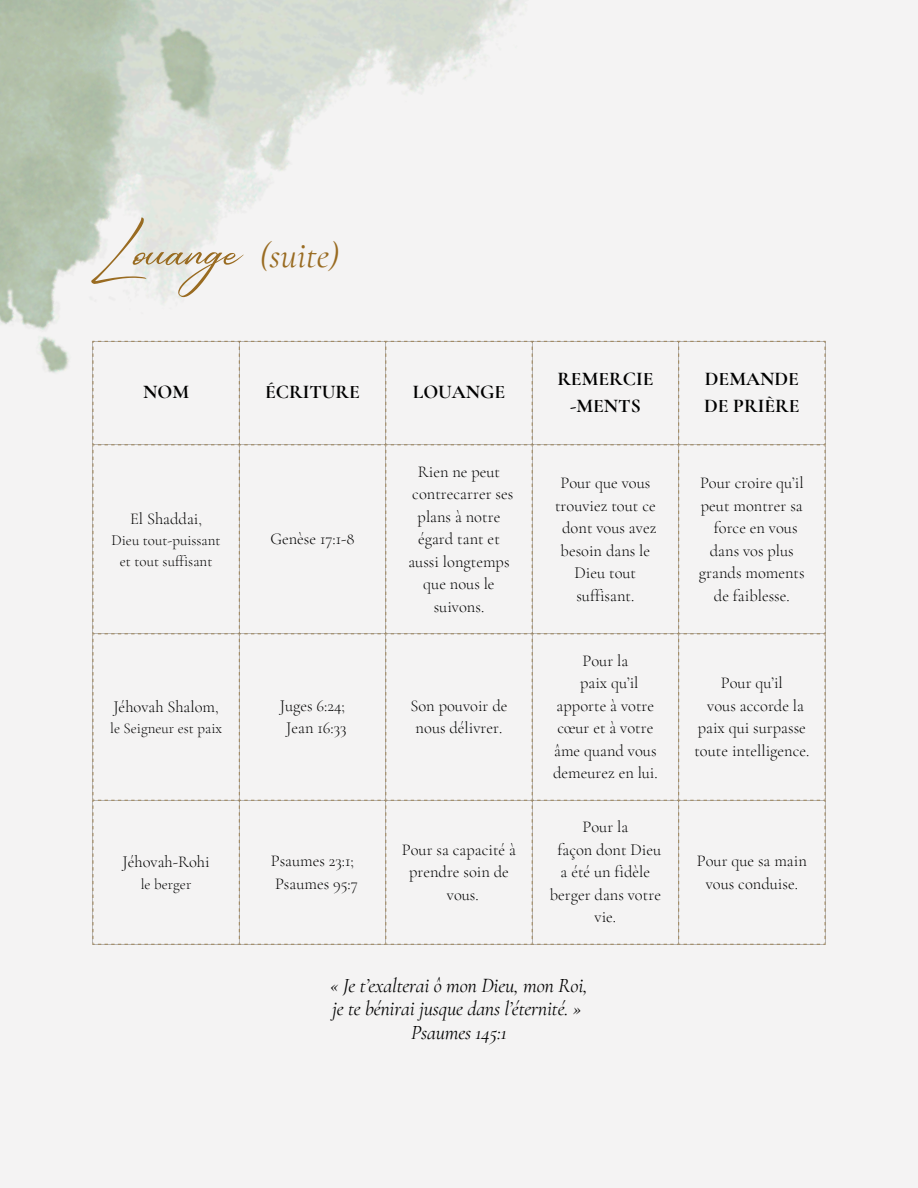
<style>
.page{position:relative;width:918px;height:1188px;background:#f4f3f3}
.page>*{position:absolute;margin:0;border:0;box-sizing:border-box;transform-origin:0 0}
.t1{font:54px "Andasia";color:#996b21}
.t2{font:italic 36px "Cormorant Garamond";color:#996b21}
.t3{font:italic 20.25px "Cormorant Garamond";letter-spacing:-.01em;color:#000}
.t4{font:700 19.5px/27px "Cormorant Garamond";color:#000}
.t5{font:300 16.5px/22.5px "Cormorant Garamond";color:#000;text-align:center}
.t6{font:300 15px/20.2px "Cormorant Garamond";color:#000;text-align:center}
</style>
<div class="page">
<img style="left:0;top:0;width:820px;height:373px">
<svg style="left:92px;top:341px;width:148px;height:604px"></svg>
<svg style="left:240px;top:341px;width:146px;height:604px"></svg>
<svg style="left:386px;top:341px;width:147px;height:604px"></svg>
<svg style="left:533px;top:341px;width:293px;height:604px"></svg>
<p class="t1" style="left:92px;top:210px;width:173px">Louange</p>
<p class="t2" style="left:260px;top:234px;width:81px">(suite)</p>
<h1 class="t4" style="left:143px;top:378px;width:47px">NOM</h1>
<h2 class="t4" style="left:265px;top:378px;width:96px">ÉCRITURE</h2>
<p class="t4" style="left:413px;top:378px;width:94px">LOUANGE</p>
<p class="t5" style="left:130px;top:508px;width:73px">El Shaddai,</p>
<p class="t6" style="left:112px;top:531px;width:111px">Dieu tout-puissant et tout suffisant</p>
<p class="t5" style="left:270px;top:528px;width:86px">Genèse 17:1-8</p>
<p class="t5" style="left:113px;top:695px;width:107px">Jéhovah Shalom,</p>
<p class="t6" style="left:110px;top:718px;width:113px">le Seigneur est paix</p>
<p class="t5" style="left:123px;top:851px;width:89px">Jéhovah-Rohi</p>
<p class="t6" style="left:141px;top:874px;width:52px">le berger</p>
<p class="t5" style="left:280px;top:694px;width:67px">Juges 6:24;</p>
<p class="t5" style="left:286px;top:717px;width:62px">Jean 16:33</p>
<p class="t5" style="left:271px;top:850px;width:85px">Psaumes 23:1;</p>
<p class="t5" style="left:275px;top:872px;width:84px">Psaumes 95:7</p>
<p class="t5" style="left:418px;top:460px;width:84px">Rien ne peut</p>
<p class="t5" style="left:408px;top:483px;width:106px">contrecarrer ses plans à notre égard tant et aussi longtemps que nous le suivons.</p>
<p class="t5" style="left:410px;top:694px;width:99px">Son pouvoir de nous délivrer.</p>
<p class="t5" style="left:402px;top:838px;width:116px">Pour sa capacité à prendre soin de</p>
<p class="t5" style="left:447px;top:883px;width:33px">vous.</p>
<p class="t4" style="left:557px;top:365px;width:98px">REMERCIE</p>
<p class="t4" style="left:570px;top:392px;width:72px">-MENTS</p>
<p class="t5" style="left:555px;top:472px;width:102px">Pour que vous trouviez tout ce</p>
<p class="t5" style="left:561px;top:517px;width:97px">dont vous avez besoin dans le<br>Dieu tout suffisant.</p>
<p class="t4" style="left:704px;top:365px;width:97px">DEMANDE<br>DE PRIÈRE</p>
<p class="t5" style="left:700px;top:472px;width:105px;text-align:left">Pour croire qu’il peut montrer sa</p>
<p class="t5" style="left:699px;top:517px;width:107px">force en vous dans vos plus grands moments de faiblesse.</p>
<p class="t5" style="left:583px;top:649px;width:47px">Pour la</p>
<p class="t5" style="left:553px;top:672px;width:106px">paix qu’il apporte à votre cœur et à votre âme quand vous demeurez en lui.</p>
<p class="t5" style="left:721px;top:672px;width:63px">Pour qu’il</p>
<p class="t5" style="left:694px;top:694px;width:117px">vous accorde la paix qui surpasse toute intelligence.</p>
<p class="t5" style="left:583px;top:816px;width:47px">Pour la</p>
<p class="t5" style="left:550px;top:838px;width:113px">façon dont Dieu a été un fidèle berger dans votre vie.</p>
<p class="t5" style="left:697px;top:850px;width:112px">Pour que sa main vous conduise.</p>
<p class="t3" style="left:330px;top:973px;width:259px">« Je t’exalterai ô mon Dieu, mon Roi,</p>
<p class="t3" style="left:332px;top:997px;width:251px">je te bénirai jusque dans l’éternité. »</p>
<p class="t3" style="left:411px;top:1020px;width:97px">Psaumes 145:1</p>
</div>
